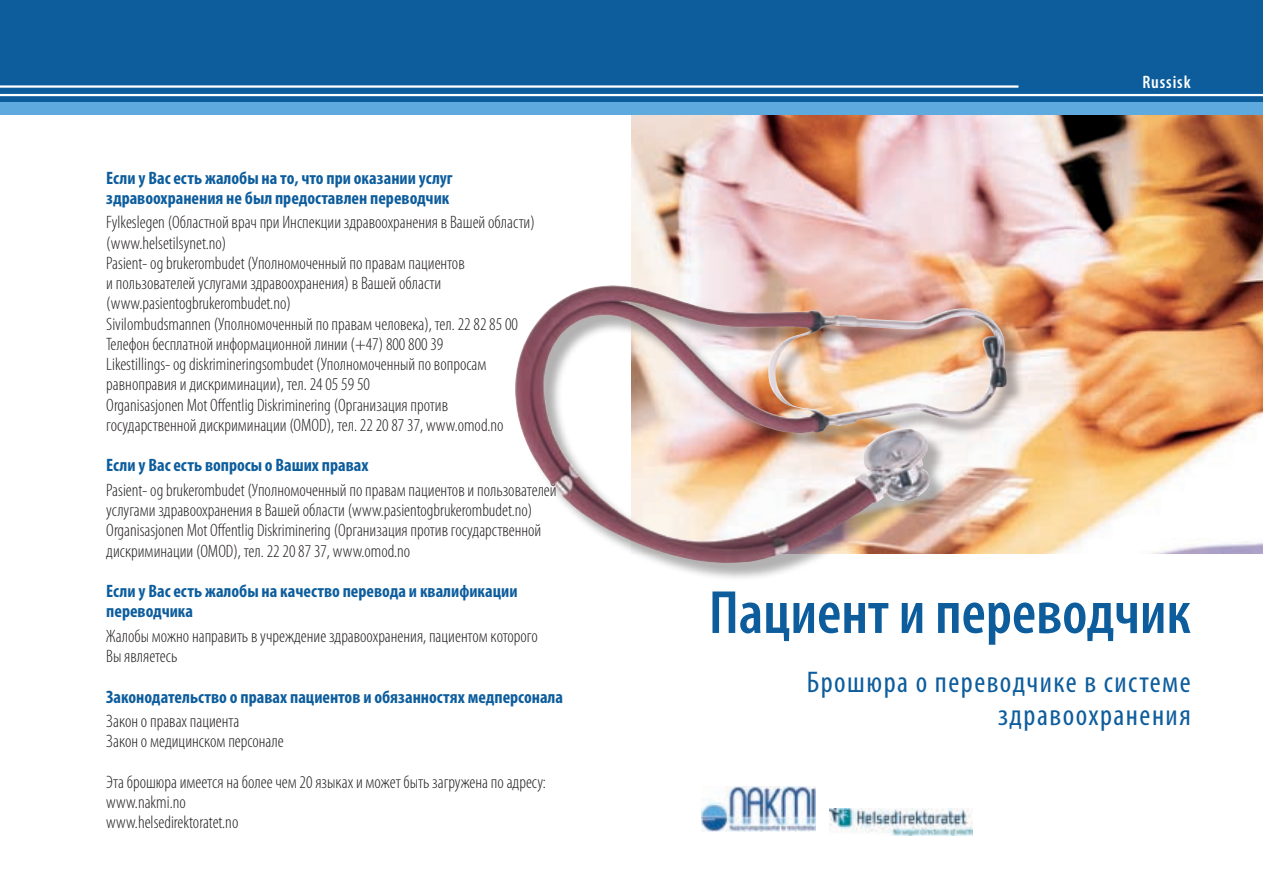
<style>
.page{position:relative;width:1263px;height:893px;background:#fff}
.page>*{position:absolute;margin:0;border:0;box-sizing:border-box;transform-origin:0 0}
.t1{font:600 condensed 61.5px "Myriad Pro";color:#0d5d9d}
.t2{font:condensed 30px/33px "Myriad Pro";letter-spacing:.05em;color:#0d5d9d;text-align:right}
.t3{font:300 condensed 18px/20.2px "Myriad Pro";color:#231f20}
.t4{font:700 condensed 18px/20.2px "Myriad Pro";color:#0d5d9d}
.t5{font:600 condensed 18px "Myriad Pro";letter-spacing:.05em;color:#fff}
</style>
<div class="page">
<img style="left:631px;top:115px;width:632px;height:438px">
<div style="left:517px;top:288px;width:508px;height:293px;background:#231f20;opacity:.35"></div>
<img style="left:515px;top:285px;width:415px;height:278px">
<div style="left:0;top:0;width:1263px;height:115px;background:#0d5d9d"></div>
<hr style="left:0;top:94px;width:1263px;height:2px;background:#fff">
<div style="left:0;top:102px;width:1263px;height:13px;background:#5ea9dd"></div>
<hr style="left:0;top:85px;width:1018px;height:3px;background:#fff">
<img style="left:702px;top:787px;width:114px;height:45px">
<img style="left:829px;top:809px;width:143px;height:26px">
<p class="t4" style="left:106px;top:167px;width:348px">Если у Вас есть жалобы на то, что при оказании услуг здравоохранения не был предоставлен переводчик</p>
<p class="t3" style="left:106px;top:212px;width:430px">Fylkeslegen (Областной врач при Инспекции здравоохранения в Вашей области) (www.helsetilsynet.no)<br>Pasient- og brukerombudet (Уполномоченный по правам пациентов<br>и пользователей услугами здравоохранения) в Вашей области (www.pasientogbrukerombudet.no)<br>Sivilombudsmannen (Уполномоченный по правам человека), тел. 22 82 85 00<br>Телефон бесплатной информационной линии (+47) 800 800 39<br>Likestillings- og diskrimineringsombudet (Уполномоченный по вопросам равноправия и дискриминации), тел. 24 05 59 50<br>Organisasjonen Mot Offentlig Diskriminering (Организация против государственной дискриминации (OMOD), тел. 22 20 87 37, www.omod.no</p>
<p class="t4" style="left:106px;top:455px;width:264px">Если у Вас есть вопросы о Ваших правах</p>
<p class="t3" style="left:106px;top:480px;width:452px">Pasient- og brukerombudet (Уполномоченный по правам пациентов и пользователей услугами здравоохранения в Вашей области (www.pasientogbrukerombudet.no)<br>Organisasjonen Mot Offentlig Diskriminering (Организация против государственной дискриминации (OMOD), тел. 22 20 87 37, www.omod.no</p>
<p class="t4" style="left:106px;top:581px;width:413px">Если у Вас есть жалобы на качество перевода и квалификации переводчика</p>
<p class="t3" style="left:106px;top:626px;width:433px">Жалобы можно направить в учреждение здравоохранения, пациентом которого<br>Вы являетесь</p>
<p class="t4" style="left:106px;top:686px;width:458px">Законодательство о правах пациентов и обязанностях медперсонала</p>
<p class="t3" style="left:106px;top:711px;width:179px">Закон о правах пациента<br>Закон о медицинском персонале</p>
<p class="t3" style="left:106px;top:772px;width:441px">Эта брошюра имеется на более чем 20 языках и может быть загружена по адресу: www.nakmi.no<br>www.helsedirektoratet.no</p>
<p class="t5" style="left:1142px;top:71px;width:50px">Russisk</p>
<h1 class="t1" style="left:709px;top:575px;width:483px">Пациент и переводчик</h1>
<h2 class="t2" style="left:807px;top:665px;width:385px">Брошюра о переводчике в системе здравоохранения</h2>
</div>
